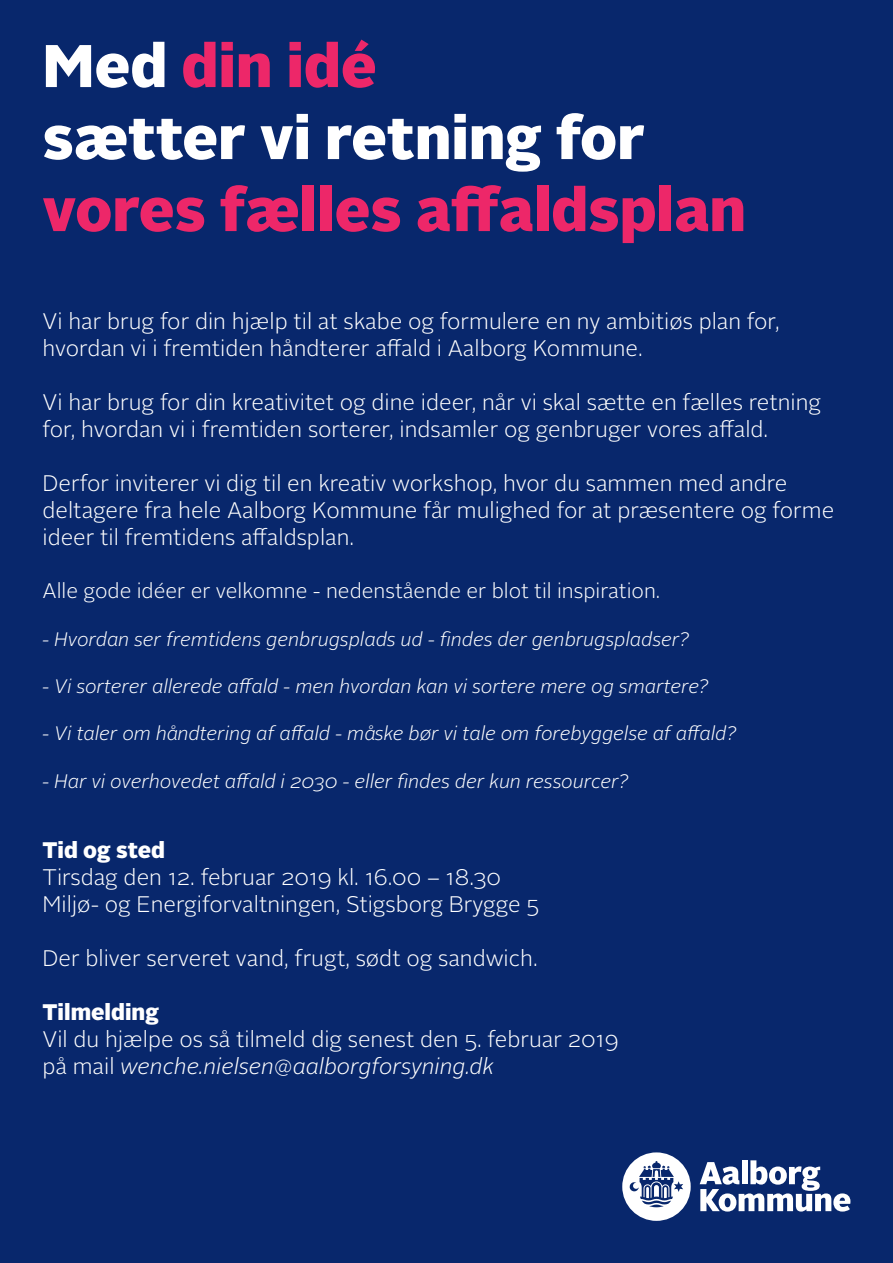
<style>
.page{position:relative;width:893px;height:1263px;background:#08276c}
.page>*{position:absolute;margin:0;border:0;box-sizing:border-box;transform-origin:0 0}
.t1{font:900 60px/72px "Alright Sans";color:#fff}
.t2{font:900 60px "Alright Sans";color:#ed2769}
.t3{font:300 22.5px/27px "Alright Sans";color:#fff}
.t4{font:900 22.5px "Alright Sans";color:#fff}
.t5{font:300 21px "Alright Sans";color:#fff}
.t6{font:italic 300 19.5px "Alright Sans";color:#fff}
.s1{color:#ed2769}
.s2{font-style:italic}
</style>
<div class="page">
<svg style="left:700px;top:1160px;width:150px;height:51px"></svg>
<svg style="left:622px;top:1152px;width:69px;height:69px"></svg>
<h1 class="t1" style="left:43px;top:30px;width:604px">Med <span class="s1">din idé<br></span>sætter vi retning for</h1>
<h1 class="t2" style="left:43px;top:167px;width:705px">vores fælles affaldsplan</h1>
<p class="t3" style="left:43px;top:308px;width:739px">Vi har brug for din hjælp til at skabe og formulere en ny ambitiøs plan for, hvordan vi i fremtiden håndterer affald i Aalborg Kommune.</p>
<p class="t3" style="left:43px;top:389px;width:780px">Vi har brug for din kreativitet og dine ideer, når vi skal sætte en fælles retning for, hvordan vi i fremtiden sorterer, indsamler og genbruger vores affald.</p>
<p class="t3" style="left:43px;top:470px;width:793px">Derfor inviterer vi dig til en kreativ workshop, hvor du sammen med andre deltagere fra hele Aalborg Kommune får mulighed for at præsentere og forme ideer til fremtidens affaldsplan.</p>
<p class="t5" style="left:43px;top:576px;width:619px">Alle gode idéer er velkomne - nedenstående er blot til inspiration.</p>
<p class="t6" style="left:43px;top:626px;width:648px">- Hvordan ser fremtidens genbrugsplads ud - findes der genbrugspladser?</p>
<p class="t6" style="left:43px;top:673px;width:668px">- Vi sorterer allerede affald - men hvordan kan vi sortere mere og smartere?</p>
<p class="t6" style="left:43px;top:720px;width:696px">- Vi taler om håndtering af affald - måske bør vi tale om forebyggelse af affald?</p>
<p class="t6" style="left:43px;top:768px;width:587px">- Har vi overhovedet affald i 2030 - eller findes der kun ressourcer?</p>
<p class="t4" style="left:43px;top:833px;width:124px">Tid og sted</p>
<p class="t3" style="left:43px;top:864px;width:498px">Tirsdag den 12. februar 2019 kl. 16.00 – 18.30<br>Miljø- og Energiforvaltningen, Stigsborg Brygge 5</p>
<p class="t3" style="left:43px;top:945px;width:497px">Der bliver serveret vand, frugt, sødt og sandwich.</p>
<p class="t4" style="left:43px;top:995px;width:118px">Tilmelding</p>
<p class="t3" style="left:43px;top:1026px;width:578px">Vil du hjælpe os så tilmeld dig senest den 5. februar 2019 på mail <span class="s2">wenche.nielsen@aalborgforsyning.dk</span></p>
</div>
